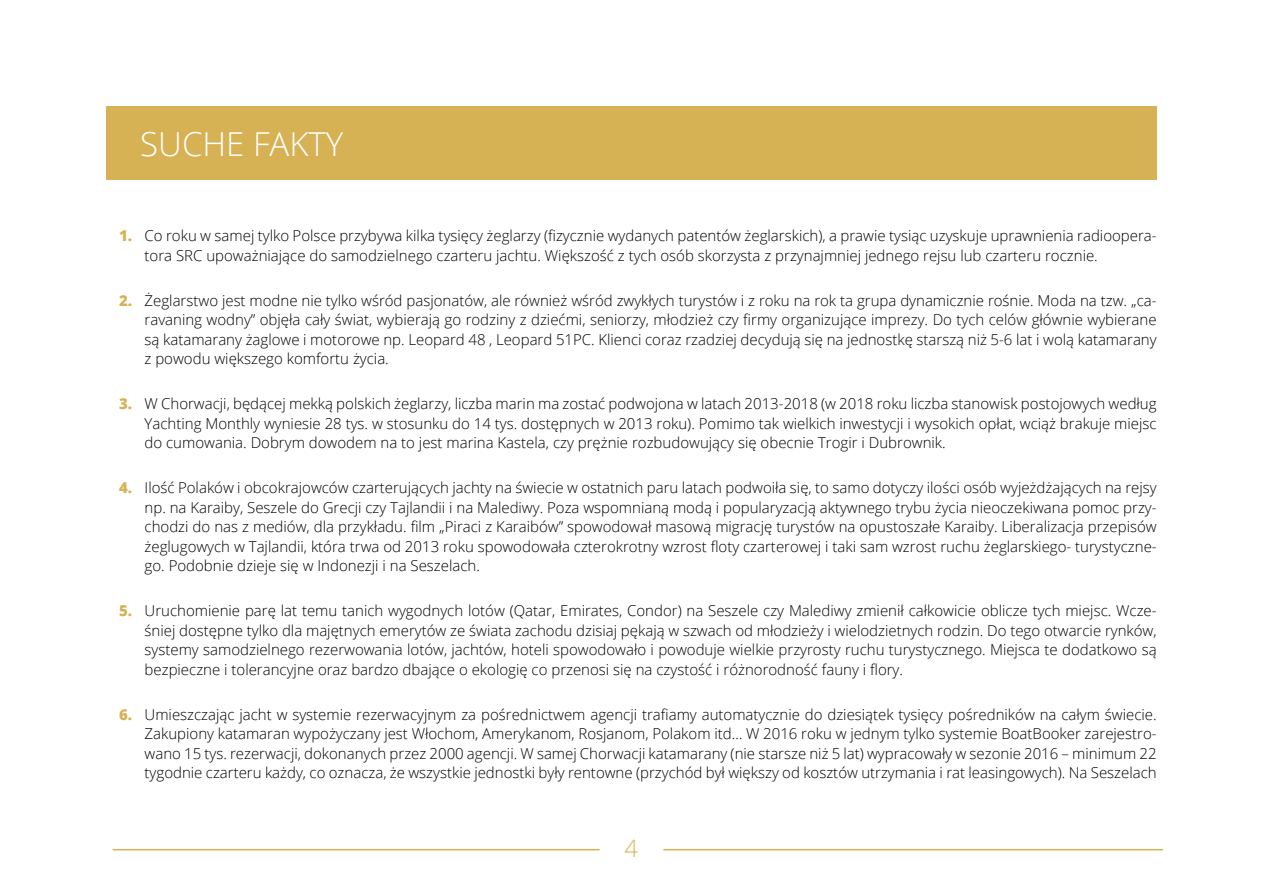
<style>
.page{position:relative;width:1263px;height:893px;background:#fff}
.page>*{position:absolute;margin:0;border:0;box-sizing:border-box;transform-origin:0 0}
.t1{font:300 33px "Open Sans";color:#fff}
.t2{font:300 24px "Open Sans";color:#d7b254}
.t3{font:300 15px/19.5px "Open Sans";color:#000;text-align:justify}
.s1{font-weight:800;color:#d7b254}
</style>
<div class="page">
<hr style="left:113px;top:849px;width:487px;height:1px;background:#d7b254">
<hr style="left:663px;top:849px;width:500px;height:1px;background:#d7b254">
<div style="left:106px;top:106px;width:1051px;height:74px;background:#d7b254"></div>
<h1 class="t1" style="left:140px;top:121px;width:204px">SUCHE FAKTY</h1>
<p class="t3" style="left:145px;top:225px;width:1013px;text-indent:-26px"><span class="s1">1.</span> Co roku w samej tylko Polsce przybywa kilka tysięcy żeglarzy (fizycznie wydanych patentów żeglarskich), a prawie tysiąc uzyskuje uprawnienia radioopera&shy;tora SRC upoważniające do samodzielnego czarteru jachtu. Większość z tych osób skorzysta z przynajmniej jednego rejsu lub czarteru rocznie.</p>
<p class="t3" style="left:145px;top:290px;width:1013px;text-indent:-26px"><span class="s1">2.</span> Żeglarstwo jest modne nie tylko wśród pasjonatów, ale również wśród zwykłych turystów i z roku na rok ta grupa dynamicznie rośnie. Moda na tzw. „ca&shy;ravaning wodny” objęła cały świat, wybierają go rodziny z dziećmi, seniorzy, młodzież czy firmy organizujące imprezy. Do tych celów głównie wybierane są katamarany żaglowe i motorowe np. Leopard 48 , Leopard 51PC. Klienci coraz rzadziej decydują się na jednostkę starszą niż 5-6 lat i wolą katamarany z powodu większego komfortu życia.</p>
<p class="t3" style="left:145px;top:394px;width:1013px;text-indent:-26px"><span class="s1">3.</span> W Chorwacji, będącej mekką polskich żeglarzy, liczba marin ma zostać podwojona w latach 2013-2018 (w 2018 roku liczba stanowisk postojowych według Yachting Monthly wyniesie 28 tys. w stosunku do 14 tys. dostępnych w 2013 roku). Pomimo tak wielkich inwestycji i wysokich opłat, wciąż brakuje miejsc do cumowania. Dobrym dowodem na to jest marina Kastela, czy prężnie rozbudowujący się obecnie Trogir i Dubrownik.</p>
<p class="t3" style="left:145px;top:478px;width:1013px;text-indent:-26px"><span class="s1">4.</span> Ilość Polaków i obcokrajowców czarterujących jachty na świecie w ostatnich paru latach podwoiła się, to samo dotyczy ilości osób wyjeżdżających na rejsy np. na Karaiby, Seszele do Grecji czy Tajlandii i na Malediwy. Poza wspomnianą modą i popularyzacją aktywnego trybu życia nieoczekiwana pomoc przy&shy;chodzi do nas z mediów, dla przykładu. film „Piraci z Karaibów” spowodował masową migrację turystów na opustoszałe Karaiby. Liberalizacja przepisów żeglugowych w Tajlandii, która trwa od 2013 roku spowodowała czterokrotny wzrost floty czarterowej i taki sam wzrost ruchu żeglarskiego- turystyczne&shy;go. Podobnie dzieje się w Indonezji i na Seszelach.</p>
<p class="t3" style="left:145px;top:601px;width:1013px;text-indent:-26px"><span class="s1">5.</span> Uruchomienie parę lat temu tanich wygodnych lotów (Qatar, Emirates, Condor) na Seszele czy Malediwy zmienił całkowicie oblicze tych miejsc. Wcze&shy;śniej dostępne tylko dla majętnych emerytów ze świata zachodu dzisiaj pękają w szwach od młodzieży i wielodzietnych rodzin. Do tego otwarcie rynków, systemy samodzielnego rezerwowania lotów, jachtów, hoteli spowodowało i powoduje wielkie przyrosty ruchu turystycznego. Miejsca te dodatkowo są bezpieczne i tolerancyjne oraz bardzo dbające o ekologię co przenosi się na czystość i różnorodność fauny i flory.</p>
<p class="t3" style="left:145px;top:704px;width:1013px;text-indent:-26px"><span class="s1">6.</span> Umieszczając jacht w systemie rezerwacyjnym za pośrednictwem agencji trafiamy automatycznie do dziesiątek tysięcy pośredników na całym świecie.<br>Zakupiony katamaran wypożyczany jest Włochom, Amerykanom, Rosjanom, Polakom itd… W 2016 roku w jednym tylko systemie BoatBooker zarejestro&shy;wano 15 tys. rezerwacji, dokonanych przez 2000 agencji. W samej Chorwacji katamarany (nie starsze niż 5 lat) wypracowały w sezonie 2016 – minimum 22 tygodnie czarteru każdy, co oznacza, że wszystkie jednostki były rentowne (przychód był większy od kosztów utrzymania i rat leasingowych). Na Seszelach</p>
<h2 class="t2" style="left:625px;top:832px;width:15px">4</h2>
</div>
